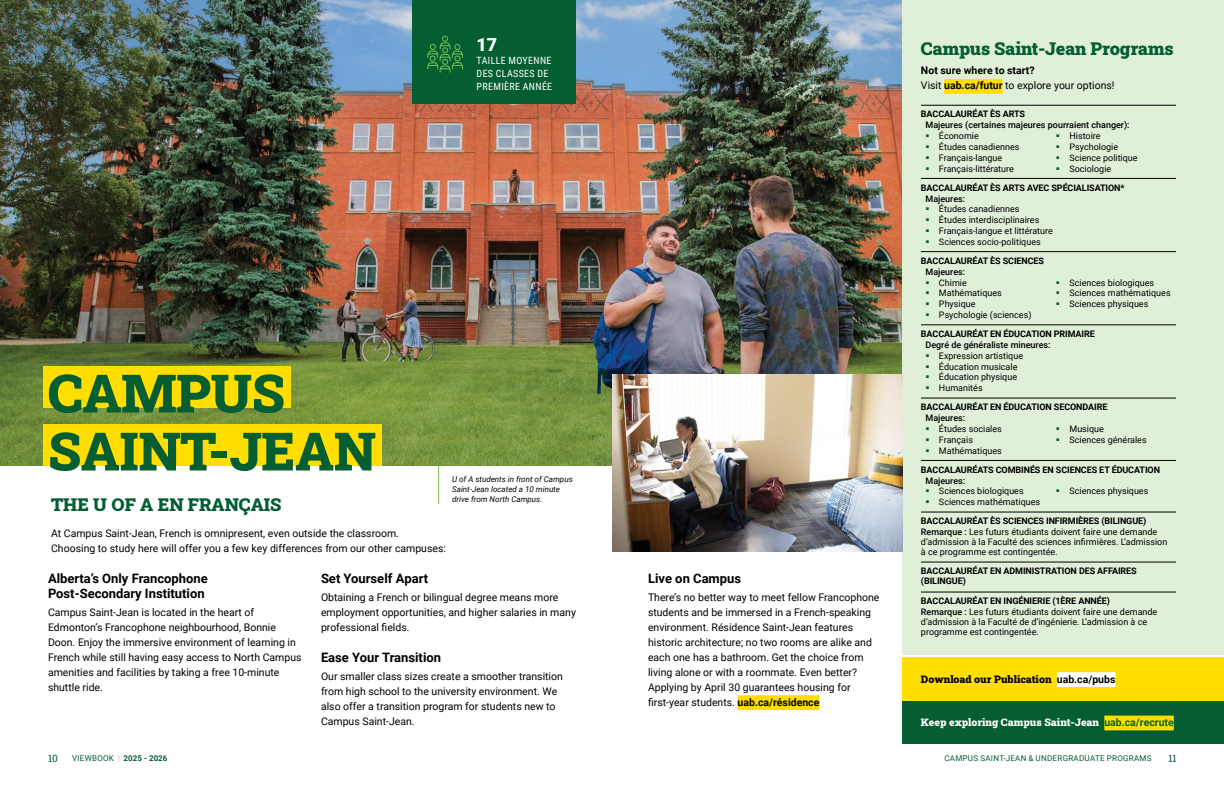
<style>
.page{position:relative;width:1224px;height:792px;background:#fff}
.page>*{position:absolute;margin:0;border:0;box-sizing:border-box;transform-origin:0 0}
.t1{font:900 53px/58px "Roboto Slab";color:#055d32}
.t2{font:900 18px "Roboto Slab";letter-spacing:-.01em;color:#055d32}
.t3{font:900 18px "Roboto";color:#fff}
.t4{font:700 13px/15px "Roboto";color:#000}
.t5{font:10.5px/15px "Roboto";color:#000}
.t6{font:700 10.5px/15px "Roboto";color:#000}
.t7{font:900 10.5px "Roboto Slab";color:#fff}
.t8{font:900 10.5px "Roboto Slab";color:#000}
.t9{font:10px/13px "Roboto Condensed";letter-spacing:.035em;color:#fff}
.t10{font:10px "Roboto Slab";color:#055d32}
.t11{font:9px/10.8px "Roboto";color:#000}
.t12{font:700 9px/11px "Roboto";letter-spacing:-.01em;color:#000}
.t13{font:500 9px "Roboto";color:#000}
.t14{font:italic 8px/10px "Roboto";color:#000}
.t15{font:8px "Roboto";letter-spacing:.035em;color:#055d32}
.t16{font:700 8px "Roboto";color:#055d32}
.s1{font-weight:700}
.s2{font-weight:400}
.s3{font-weight:500}
.s4{font-family:"Roboto";font-weight:700}
.s5{font-family:"Roboto";font-weight:700;color:#055d32}
.s6{font-weight:100}
</style>
<div class="page">
<hr style="left:438px;top:453px;width:1px;height:51px;background:#73c054">
<div style="left:903px;top:701px;width:321px;height:43px;background:#055d32"></div>
<div style="left:1104px;top:716px;width:70px;height:14px;background:#ffde00"></div>
<img style="left:0;top:0;width:903px;height:466px">
<div style="left:903px;top:0;width:321px;height:655px;background:#e0efd8"></div>
<div style="left:738px;top:695px;width:81px;height:15px;background:#ffde00"></div>
<div style="left:944px;top:79px;width:59px;height:15px;background:#ffde00"></div>
<hr style="left:921px;top:105px;width:255px;height:1px;background:#000">
<hr style="left:921px;top:178px;width:255px;height:1px;background:#000">
<hr style="left:921px;top:251px;width:255px;height:1px;background:#000">
<hr style="left:921px;top:325px;width:255px;height:1px;background:#000">
<hr style="left:921px;top:398px;width:255px;height:1px;background:#000">
<hr style="left:921px;top:460px;width:255px;height:1px;background:#000">
<hr style="left:921px;top:512px;width:255px;height:1px;background:#000">
<hr style="left:921px;top:562px;width:255px;height:1px;background:#000">
<hr style="left:921px;top:592px;width:255px;height:1px;background:#000">
<div style="left:44px;top:366px;width:247px;height:41px;background:#ffde00"></div>
<div style="left:44px;top:424px;width:338px;height:41px;background:#ffde00"></div>
<div style="left:903px;top:657px;width:321px;height:44px;background:#ffde00"></div>
<div style="left:1057px;top:672px;width:58px;height:15px;background:#fff"></div>
<img style="left:612px;top:374px;width:291px;height:178px">
<div style="left:412px;top:0;width:164px;height:103px;background:#055d32"></div>
<svg style="left:427px;top:36px;width:36px;height:37px"></svg>
<h2 class="t3" style="left:476px;top:32px;width:22px">17</h2>
<p class="t9" style="left:477px;top:53px;width:77px">TAILLE MOYENNE<br>DES CLASSES DE<br>PREMIÈRE ANNÉE</p>
<h1 class="t1" style="left:48px;top:363px;width:329px">CAMPUS<br>SAINT-JEAN</h1>
<p class="t14" style="left:452px;top:474px;width:122px">U of A students in front of Campus<br>Saint-Jean located a 10 minute drive from North Campus.</p>
<h2 class="t2" style="left:51px;top:493px;width:232px">THE U OF A EN FRANÇAIS</h2>
<p class="t5" style="left:51px;top:525px;width:396px">At Campus Saint-Jean, French is omnipresent, even outside the classroom.<br>Choosing to study here will offer you a few key differences from our other campuses:</p>
<p class="t4" style="left:321px;top:570px;width:109px">Set Yourself Apart</p>
<p class="t5" style="left:321px;top:589px;width:256px">Obtaining a French or bilingual degree means more employment opportunities, and higher salaries in many professional fields.</p>
<p class="t4" style="left:321px;top:650px;width:122px">Ease Your Transition</p>
<p class="t5" style="left:321px;top:668px;width:243px">Our smaller class sizes create a smoother transition from high school to the university environment. We also offer a transition program for students new to Campus Saint-Jean.</p>
<p class="t4" style="left:48px;top:570px;width:161px">Alberta’s Only Francophone<br>Post-Secondary Institution</p>
<p class="t5" style="left:48px;top:604px;width:255px">Campus Saint-Jean is located in the heart of Edmonton’s Francophone neighbourhood, Bonnie Doon. Enjoy the immersive environment of learning in French while still having easy access to North Campus amenities and facilities by taking a free 10-minute shuttle ride.</p>
<p class="t4" style="left:648px;top:570px;width:95px">Live on Campus</p>
<p class="t5" style="left:648px;top:589px;width:233px">There’s no better way to meet fellow Francophone students and be immersed in a French-speaking environment. Résidence Saint-Jean features historic architecture; no two rooms are alike and each one has a bathroom. Get the choice from living alone or with a roommate. Even better?<br>Applying by April 30 guarantees housing for first-year students. <span class="s1">uab.ca/résidence</span></p>
<h2 class="t2" style="left:921px;top:36px;width:254px">Campus Saint-Jean Programs</h2>
<p class="t6" style="left:921px;top:63px;width:195px">Not sure where to start?<br><span class="s2">Visit</span> uab.ca/futur <span class="s2">to explore your options!</span></p>
<p class="t12" style="left:921px;top:108px;width:106px">BACCALAURÉAT ÈS ARTS</p>
<p class="t13" style="left:925px;top:119px;width:206px">Majeures (certaines majeures pourraient changer):</p>
<p class="t11" style="left:939px;top:130px;width:82px">Économie<br>Études canadiennes<br>Français-langue<br>Français-littérature</p>
<p class="t11" style="left:1069px;top:130px;width:70px">Histoire<br>Psychologie<br>Science politique<br>Sociologie</p>
<p class="t12" style="left:921px;top:182px;width:205px">BACCALAURÉAT ÈS ARTS AVEC SPÉCIALISATION*</p>
<p class="t13" style="left:925px;top:192px;width:41px">Majeures:</p>
<p class="t11" style="left:939px;top:203px;width:115px">Études canadiennes<br>Études interdisciplinaires<br>Français-langue et littérature<br>Sciences socio-politiques</p>
<p class="t12" style="left:921px;top:255px;width:125px">BACCALAURÉAT ÈS SCIENCES</p>
<p class="t13" style="left:925px;top:265px;width:41px">Majeures:</p>
<p class="t11" style="left:939px;top:277px;width:94px">Chimie<br>Mathématiques<br>Physique<br>Psychologie (sciences)</p>
<p class="t11" style="left:1069px;top:277px;width:103px">Sciences biologiques<br>Sciences mathématiques<br>Sciences physiques</p>
<p class="t12" style="left:921px;top:328px;width:175px">BACCALAURÉAT EN ÉDUCATION PRIMAIRE</p>
<p class="t13" style="left:925px;top:338px;width:127px">Degré de généraliste mineures:</p>
<p class="t11" style="left:939px;top:350px;width:86px">Expression artistique<br>Éducation musicale<br>Éducation physique<br>Humanités</p>
<p class="t12" style="left:921px;top:401px;width:188px">BACCALAURÉAT EN ÉDUCATION SECONDAIRE</p>
<p class="t13" style="left:925px;top:412px;width:41px">Majeures:</p>
<p class="t11" style="left:939px;top:423px;width:64px">Études sociales<br>Français<br>Mathématiques</p>
<p class="t11" style="left:1069px;top:423px;width:79px">Musique<br>Sciences générales</p>
<p class="t12" style="left:921px;top:464px;width:241px">BACCALAURÉATS COMBINÉS EN SCIENCES ET ÉDUCATION</p>
<p class="t13" style="left:925px;top:474px;width:41px">Majeures:</p>
<p class="t11" style="left:939px;top:485px;width:103px">Sciences biologiques<br>Sciences mathématiques</p>
<p class="t11" style="left:1069px;top:485px;width:80px">Sciences physiques</p>
<p class="t12" style="left:921px;top:515px;width:238px">BACCALAURÉAT ÈS SCIENCES INFIRMIÈRES (BILINGUE)<br><span class="s3">Remarque :</span> <span class="s2">Les futurs étudiants doivent faire une demande</span></p>
<p class="t11" style="left:921px;top:537px;width:248px;line-height:10px">d’admission à la Faculté des sciences infirmières. L’admission à ce programme est contingentée.</p>
<p class="t12" style="left:921px;top:566px;width:217px;line-height:10px">BACCALAURÉAT EN ADMINISTRATION DES AFFAIRES (BILINGUE)</p>
<p class="t11" style="left:921px;top:595px;width:238px"><span class="s1">BACCALAURÉAT EN INGÉNIERIE (1ÈRE ANNÉE)<br></span><span class="s3">Remarque :</span> Les futurs étudiants doivent faire une demande</p>
<p class="t11" style="left:921px;top:617px;width:228px;line-height:10px">d’admission à la Faculté de d’ingénierie. L’admission à ce programme est contingentée.</p>
<p class="t8" style="left:921px;top:672px;width:196px">Download our Publication <span class="s4">uab.ca/pubs</span></p>
<p class="t7" style="left:921px;top:715px;width:254px">Keep exploring Campus Saint-Jean <span class="s5">uab.ca/recrute</span></p>
<p class="t10" style="left:48px;top:752px;width:11px">10</p>
<p class="t16" style="left:72px;top:753px;width:97px"><span class="s2">VIEWBOOK</span> <span class="s6">|</span> 2025 - 2026</p>
<p class="t15" style="left:944px;top:753px;width:209px">CAMPUS SAINT-JEAN &amp; UNDERGRADUATE PROGRAMS</p>
<p class="t10" style="left:1168px;top:752px;width:10px">11</p>
</div>
